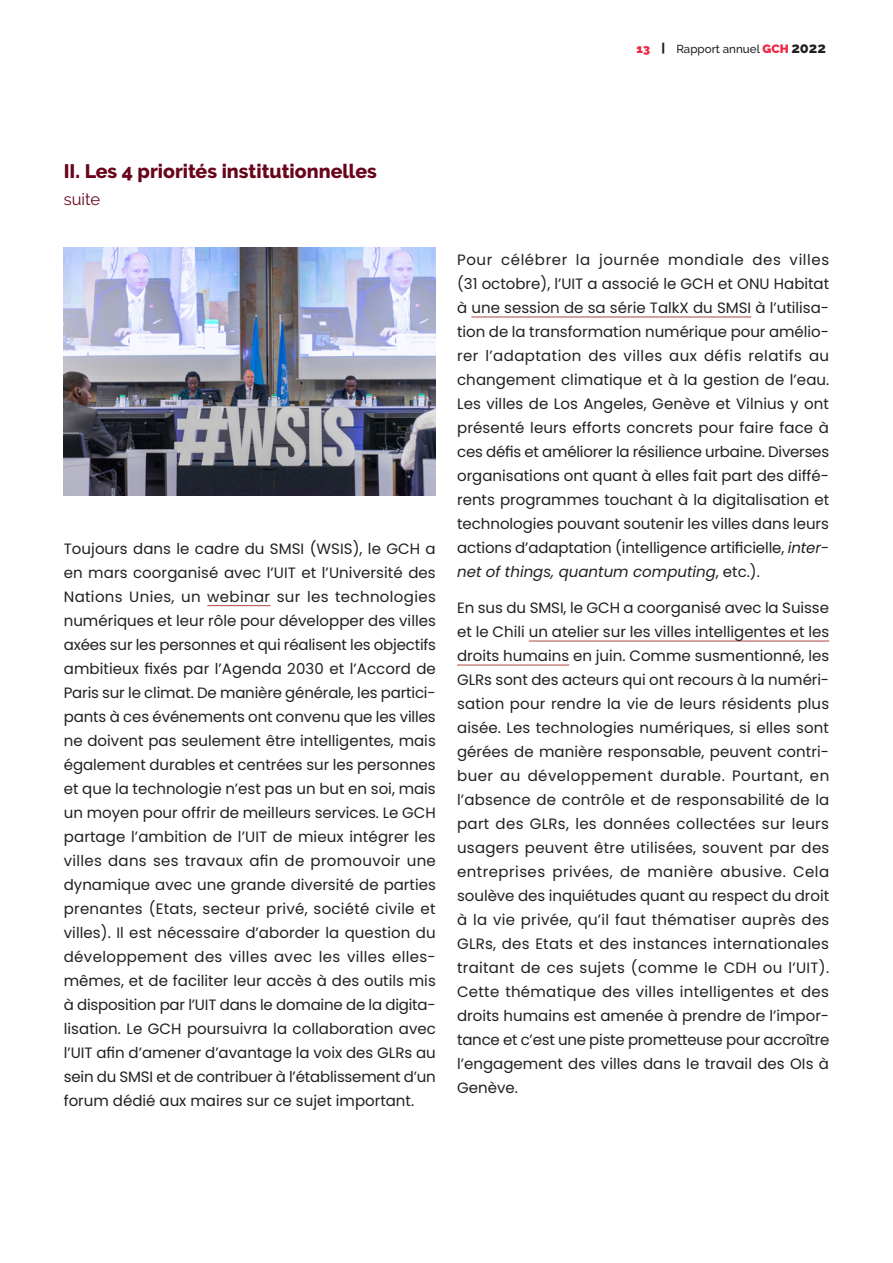
<style>
.page{position:relative;width:893px;height:1263px;background:#fff}
.page>*{position:absolute;margin:0;border:0;box-sizing:border-box;transform-origin:0 0}
.Heading_1{font:800 19.5px "Raleway";color:#68051c}
.Heading_1-2{font:16.5px "Raleway";color:#68051c}
.Body_text{font:15px/24px "Poppins";color:#231f20;text-align:justify}
.t1{font:500 11.55px "Raleway";color:#231f20}
.s1{font-weight:900;font-size:12px;color:#ed2744}
.s2{font-weight:900;font-size:12px}
.s3{font-weight:800;font-size:14.7px}
.s4{font-style:italic}
</style>
<div class="page">
<hr style="left:207px;top:605px;width:63px;height:1px;background:#af4947">
<hr style="left:471px;top:317px;width:280px;height:1px;background:#af4947">
<hr style="left:529px;top:641px;width:300px;height:1px;background:#af4947">
<hr style="left:457px;top:665px;width:112px;height:1px;background:#af4947">
<img style="left:64px;top:248px;width:372px;height:248px">
<p class="t1" style="left:637px;top:42px;width:191px"><span class="s1">13</span> <span class="s2">|</span> Rapport annuel <span class="s1">GCH</span> <span class="s3">2022</span></p>
<h1 class="Heading_1" style="left:64px;top:160px;width:315px">II. Les 4 priorités institutionnelles</h1>
<h1 class="Heading_1-2" style="left:64px;top:190px;width:38px">suite</h1>
<p class="Body_text" style="left:64px;top:537px;width:374px">Toujours dans le cadre du SMSI (WSIS), le GCH a en mars coorganisé avec l’UIT et l’Université des Nations Unies, un webinar sur les technologies numériques et leur rôle pour développer des villes axées sur les personnes et qui réalisent les objectifs ambitieux fixés par l’Agenda 2030 et l’Accord de Paris sur le climat. De manière générale, les partici&shy;pants à ces événements ont convenu que les villes ne doivent pas seulement être intelligentes, mais également durables et centrées sur les personnes et que la technologie n’est pas un but en soi, mais un moyen pour offrir de meilleurs services. Le GCH partage l’ambition de l’UIT de mieux intégrer les villes dans ses travaux afin de promouvoir une dynamique avec une grande diversité de parties prenantes (Etats, secteur privé, société civile et villes). Il est nécessaire d’aborder la question du développement des villes avec les villes elles&shy;mêmes, et de faciliter leur accès à des outils mis à disposition par l’UIT dans le domaine de la digita&shy;lisation. Le GCH poursuivra la collaboration avec l’UIT afin d’amener d’avantage la voix des GLRs au sein du SMSI et de contribuer à l’établissement d’un forum dédié aux maires sur ce sujet important.</p>
<p class="Body_text" style="left:457px;top:248px;width:374px">Pour célébrer la journée mondiale des villes (31 octobre), l’UIT a associé le GCH et ONU Habitat à une session de sa série TalkX du SMSI à l’utilisa&shy;tion de la transformation numérique pour amélio&shy;rer l’adaptation des villes aux défis relatifs au changement climatique et à la gestion de l’eau.<br>Les villes de Los Angeles, Genève et Vilnius y ont présenté leurs efforts concrets pour faire face à ces défis et améliorer la résilience urbaine. Diverses organisations ont quant à elles fait part des diffé&shy;rents programmes touchant à la digitalisation et technologies pouvant soutenir les villes dans leurs actions d’adaptation (intelligence artificielle, <span class="s4">inter&shy;net of things, quantum computing</span>, etc.).</p>
<p class="Body_text" style="left:457px;top:596px;width:374px">En sus du SMSI, le GCH a coorganisé avec la Suisse et le Chili un atelier sur les villes intelligentes et les droits humains en juin. Comme susmentionné, les GLRs sont des acteurs qui ont recours à la numéri&shy;sation pour rendre la vie de leurs résidents plus aisée. Les technologies numériques, si elles sont gérées de manière responsable, peuvent contri&shy;buer au développement durable. Pourtant, en l’absence de contrôle et de responsabilité de la part des GLRs, les données collectées sur leurs usagers peuvent être utilisées, souvent par des entreprises privées, de manière abusive. Cela soulève des inquiétudes quant au respect du droit à la vie privée, qu’il faut thématiser auprès des GLRs, des Etats et des instances internationales traitant de ces sujets (comme le CDH ou l’UIT).<br>Cette thématique des villes intelligentes et des droits humains est amenée à prendre de l’impor&shy;tance et c’est une piste prometteuse pour accroître l’engagement des villes dans le travail des OIs à Genève.</p>
</div>
